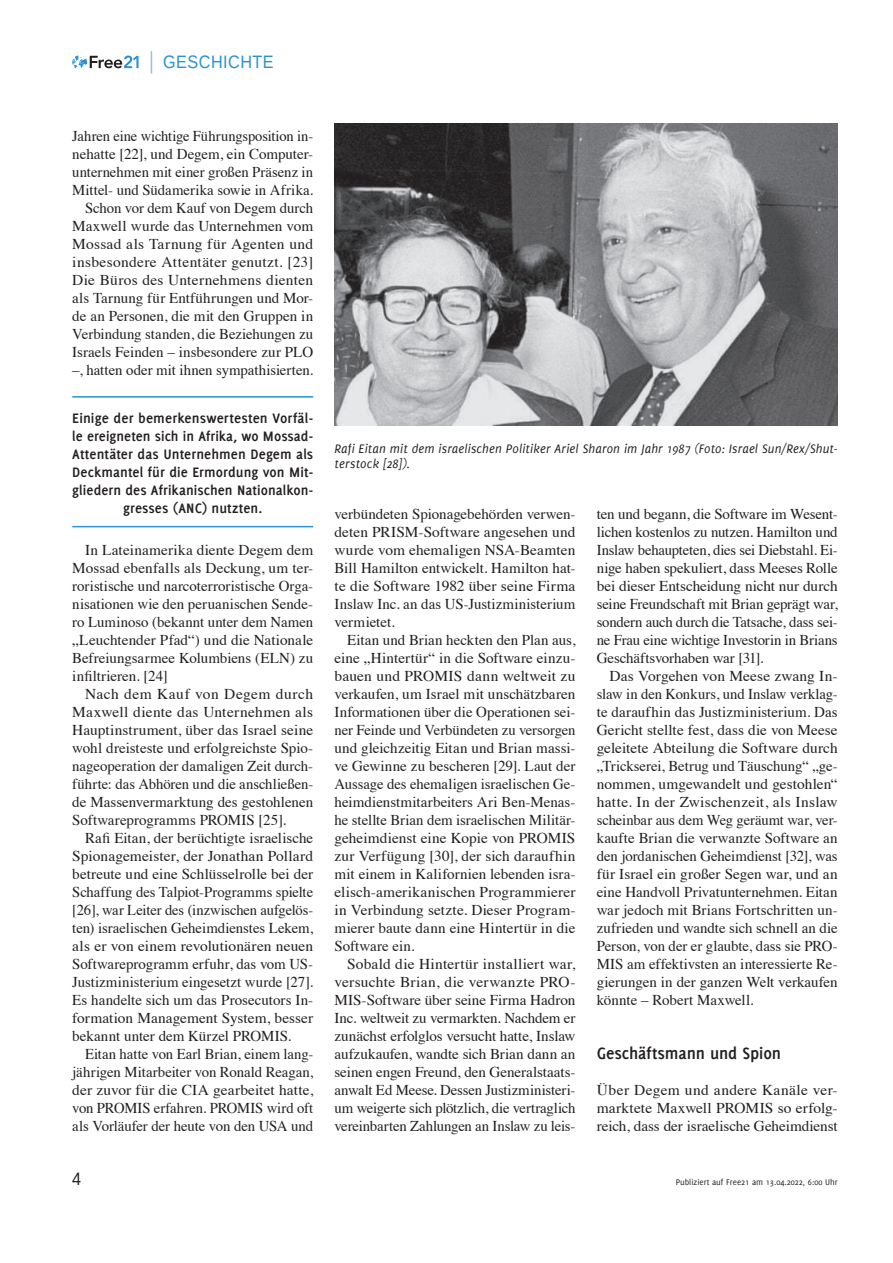
<style>
.page{position:relative;width:893px;height:1263px;background:#fff}
.page>*{position:absolute;margin:0;border:0;box-sizing:border-box;transform-origin:0 0}
.t1{font:700 18px "Delicious";letter-spacing:-.005em;color:#231f20}
.t2{font:18px "Liberation Sans";letter-spacing:.03em;color:#2a92d0;scale:.9 1}
.t3{font:18px "Liberation Sans";color:#231f20;scale:.9 1}
.t4{font:15px/18px "Times";color:#231f20;text-align:justify}
.t5{font:700 15px/18px "Delicious";letter-spacing:.005em;color:#231f20;text-align:center}
.t6{font:italic 13.5px/15px "Delicious";letter-spacing:.015em;color:#231f20}
.t7{font:9px "Delicious";color:#231f20}
</style>
<div class="page">
<svg style="left:72px;top:55px;width:67px;height:13px"></svg>
<svg style="left:151px;top:51px;width:1px;height:23px"></svg>
<hr style="left:72px;top:396px;width:241px;height:2px;background:#2a92d0">
<hr style="left:72px;top:526px;width:241px;height:1px;background:#2a92d0">
<img style="left:334px;top:123px;width:503px;height:302px">
<p class="t2" style="left:163px;top:51px;width:124px">GESCHICHTE</p>
<p class="t4" style="left:72px;top:126px;width:242px;text-align:right">Jahren eine wichtige Führungsposition in&shy;nehatte [22], und Degem, ein Computer&shy;unternehmen mit einer großen Präsenz in Mittel- und Südamerika sowie in Afrika.<br>Schon vor dem Kauf von Degem durch Maxwell wurde das Unternehmen vom Mossad als Tarnung für Agenten und insbesondere Attentäter genutzt. [23] Die Büros des Unternehmens dienten als Tarnung für Entführungen und Mor&shy;de an Personen, die mit den Gruppen in Verbindung standen, die Beziehungen zu Israels Feinden – insbesondere zur PLO –, hatten oder mit ihnen sympathisierten.</p>
<p class="t5" style="left:72px;top:409px;width:242px">Einige der bemerkenswertesten Vorfäl&shy;le ereigneten sich in Afrika, wo Mossad-Attentäter das Unternehmen Degem als Deckmantel für die Ermordung von Mit&shy;gliedern des Afrikanischen Nationalkon&shy;gresses (ANC) nutzten.</p>
<p class="t4" style="left:72px;top:540px;width:242px;text-indent:13px">In Lateinamerika diente Degem dem Mossad ebenfalls als Deckung, um ter&shy;roristische und narcoterroristische Orga&shy;nisationen wie den peruanischen Sende&shy;ro Luminoso (bekannt unter dem Namen „Leuchtender Pfad“) und die Nationale Befreiungsarmee Kolumbiens (ELN) zu infiltrieren. [24]</p>
<p class="t4" style="left:72px;top:684px;width:242px;text-indent:13px">Nach dem Kauf von Degem durch Maxwell diente das Unternehmen als Hauptinstrument, über das Israel seine wohl dreisteste und erfolgreichste Spio&shy;nageoperation der damaligen Zeit durch&shy;führte: das Abhören und die anschließen&shy;de Massenvermarktung des gestohlenen Softwareprogramms PROMIS [25].</p>
<p class="t4" style="left:72px;top:828px;width:242px;text-indent:13px">Rafi Eitan, der berüchtigte israelische Spionagemeister, der Jonathan Pollard betreute und eine Schlüsselrolle bei der Schaffung des Talpiot-Programms spielte [26], war Leiter des (inzwischen aufgelös&shy;ten) israelischen Geheimdienstes Lekem, als er von einem revolutionären neuen Softwareprogramm erfuhr, das vom US-Justizministerium eingesetzt wurde [27].<br>Es handelte sich um das Prosecutors In&shy;formation Management System, besser bekannt unter dem Kürzel PROMIS.</p>
<p class="t4" style="left:72px;top:1044px;width:242px;text-indent:13px">Eitan hatte von Earl Brian, einem lang&shy;jährigen Mitarbeiter von Ronald Reagan, der zuvor für die CIA gearbeitet hatte, von PROMIS erfahren. PROMIS wird oft als Vorläufer der heute von den USA und</p>
<p class="t6" style="left:334px;top:441px;width:505px">Rafi Eitan mit dem israelischen Politiker Ariel Sharon im Jahr 1987 (Foto: Israel Sun/Rex/Shut&shy;terstock [28]).</p>
<p class="t4" style="left:334px;top:504px;width:242px">verbündeten Spionagebehörden verwen&shy;deten PRISM-Software angesehen und wurde vom ehemaligen NSA-Beamten Bill Hamilton entwickelt. Hamilton hat&shy;te die Software 1982 über seine Firma Inslaw Inc. an das US-Justizministerium vermietet.</p>
<p class="t4" style="left:334px;top:630px;width:242px;text-indent:13px">Eitan und Brian heckten den Plan aus, eine „Hintertür“ in die Software einzu&shy;bauen und PROMIS dann weltweit zu verkaufen, um Israel mit unschätzbaren Informationen über die Operationen sei&shy;ner Feinde und Verbündeten zu versorgen und gleichzeitig Eitan und Brian massi&shy;ve Gewinne zu bescheren [29]. Laut der Aussage des ehemaligen israelischen Ge&shy;heimdienstmitarbeiters Ari Ben-Menas&shy;he stellte Brian dem israelischen Militär&shy;geheimdienst eine Kopie von PROMIS zur Verfügung [30], der sich daraufhin mit einem in Kalifornien lebenden isra&shy;elisch-amerikanischen Programmierer in Verbindung setzte. Dieser Program&shy;mierer baute dann eine Hintertür in die Software ein.</p>
<p class="t4" style="left:334px;top:954px;width:242px;text-indent:13px">Sobald die Hintertür installiert war, versuchte Brian, die verwanzte PRO-MIS-Software über seine Firma Hadron Inc. weltweit zu vermarkten. Nachdem er zunächst erfolglos versucht hatte, Inslaw aufzukaufen, wandte sich Brian dann an seinen engen Freund, den Generalstaats&shy;anwalt Ed Meese. Dessen Justizministeri&shy;um weigerte sich plötzlich, die vertraglich vereinbarten Zahlungen an Inslaw zu leis-</p>
<p class="t4" style="left:597px;top:504px;width:242px">ten und begann, die Software im Wesent&shy;lichen kostenlos zu nutzen. Hamilton und Inslaw behaupteten, dies sei Diebstahl. Ei&shy;nige haben spekuliert, dass Meeses Rolle bei dieser Entscheidung nicht nur durch seine Freundschaft mit Brian geprägt war, sondern auch durch die Tatsache, dass sei&shy;ne Frau eine wichtige Investorin in Brians Geschäftsvorhaben war [31].</p>
<p class="t4" style="left:597px;top:666px;width:242px;text-indent:13px">Das Vorgehen von Meese zwang In&shy;slaw in den Konkurs, und Inslaw verklag&shy;te daraufhin das Justizministerium. Das Gericht stellte fest, dass die von Meese geleitete Abteilung die Software durch „Trickserei, Betrug und Täuschung“ „ge&shy;nommen, umgewandelt und gestohlen“ hatte. In der Zwischenzeit, als Inslaw scheinbar aus dem Weg geräumt war, ver&shy;kaufte Brian die verwanzte Software an den jordanischen Geheimdienst [32], was für Israel ein großer Segen war, und an eine Handvoll Privatunternehmen. Eitan war jedoch mit Brians Fortschritten un&shy;zufrieden und wandte sich schnell an die Person, von der er glaubte, dass sie PRO-MIS am effektivsten an interessierte Re&shy;gierungen in der ganzen Welt verkaufen könnte – Robert Maxwell.</p>
<p class="t1" style="left:597px;top:1043px;width:186px">Geschäftsmann und Spion</p>
<p class="t4" style="left:597px;top:1080px;width:242px">Über Degem und andere Kanäle ver&shy;marktete Maxwell PROMIS so erfolg&shy;reich, dass der israelische Geheimdienst</p>
<p class="t3" style="left:72px;top:1168px;width:12px">4</p>
<p class="t7" style="left:676px;top:1177px;width:163px">Publiziert auf Free21 am 13.04.2022, 6:00 Uhr</p>
</div>
